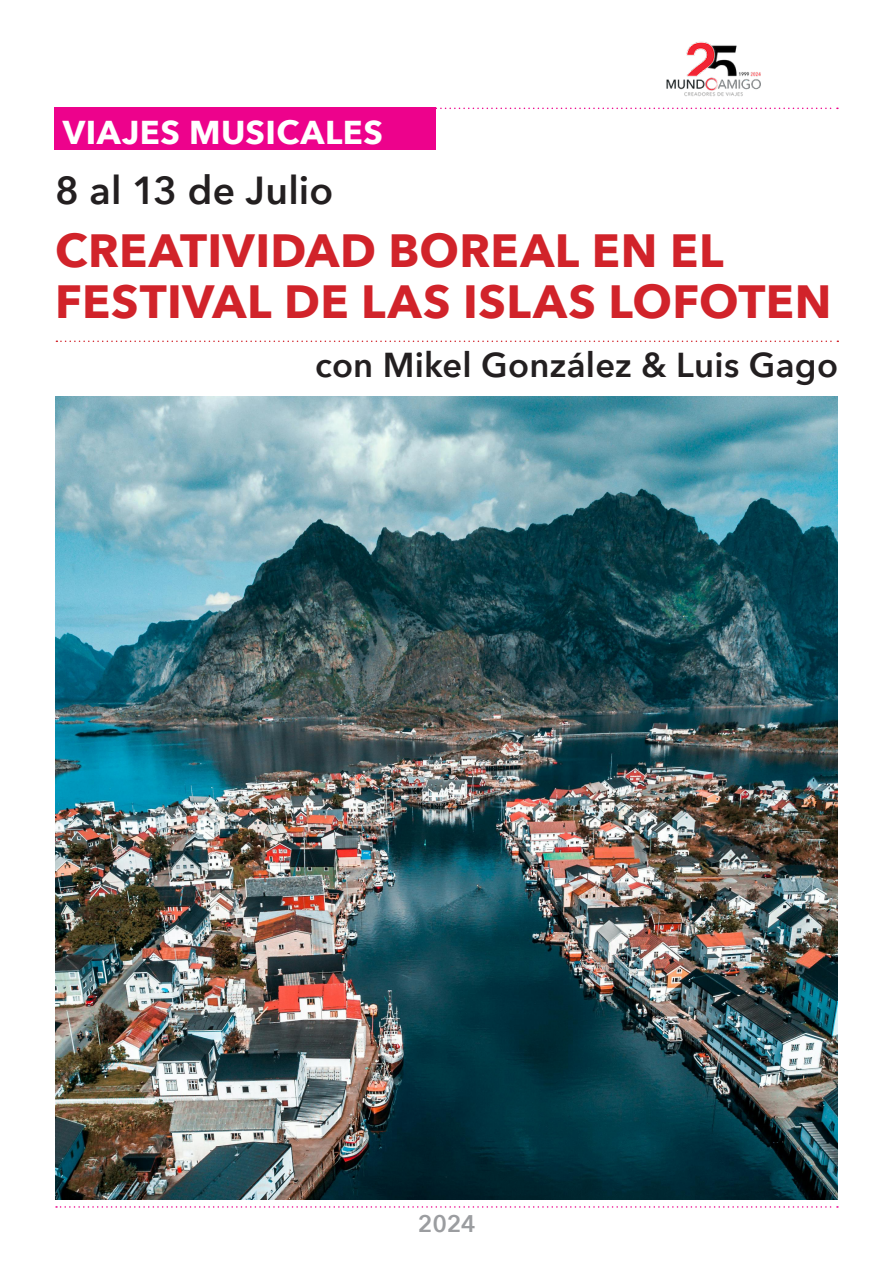
<style>
.page{position:relative;width:893px;height:1263px;background:#fff}
.page>*{position:absolute;margin:0;border:0;box-sizing:border-box;transform-origin:0 0}
.H1_Titulo{font:700 46.5px/51px "Avenir Next";letter-spacing:.01em;color:#d1232a}
.H3_Subtitulo_Light{font:600 39px "Avenir Next";letter-spacing:.005em;color:#231f20}
.H3_Subtitulo_Light-2{font:600 34.5px "Avenir Next";letter-spacing:.005em;color:#231f20}
.t1{font:700 33px "Avenir Next";letter-spacing:.015em;color:#fff}
.t2{font:600 24px "Avenir Next";color:#9b9da0}
</style>
<div class="page">
<img style="left:666px;top:41px;width:95px;height:56px">
<svg style="left:436px;top:108px;width:402px;height:1px"></svg>
<svg style="left:56px;top:1206px;width:782px;height:2px"></svg>
<svg style="left:56px;top:341px;width:782px;height:1px"></svg>
<img style="left:55px;top:396px;width:783px;height:803px">
<div style="left:54px;top:107px;width:382px;height:42px;background:#ed028c"></div>
<p class="t1" style="left:63px;top:104px;width:322px">VIAJES MUSICALES</p>
<p class="H3_Subtitulo_Light" style="left:55px;top:157px;width:280px">8 al 13 de Julio</p>
<p class="H1_Titulo" style="left:55px;top:225px;width:778px">CREATIVIDAD BOREAL EN EL<br>FESTIVAL DE LAS ISLAS LOFOTEN</p>
<p class="H3_Subtitulo_Light-2" style="left:315px;top:335px;width:524px">con Mikel González &amp; Luis Gago</p>
<p class="t2" style="left:418px;top:1203px;width:60px">2024</p>
</div>
